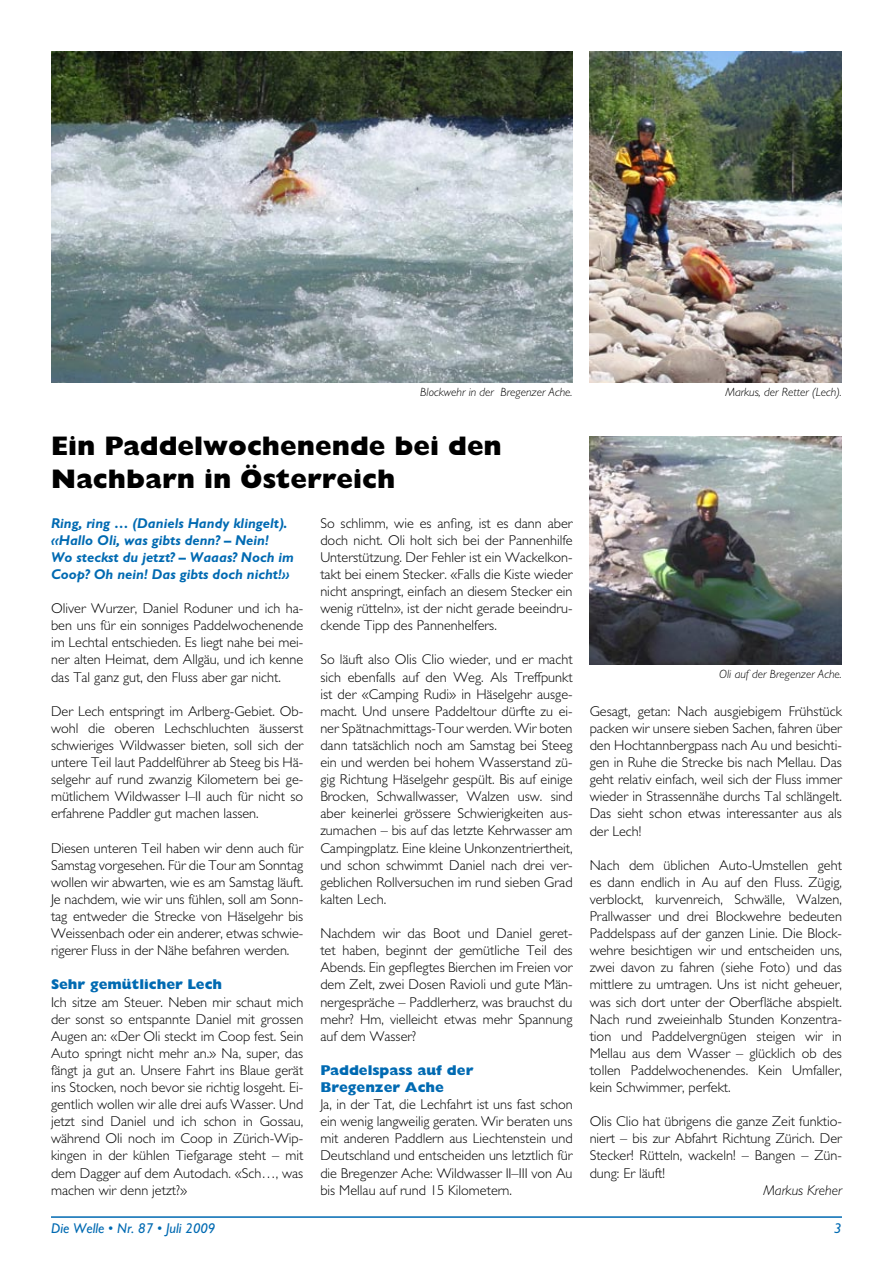
<style>
.page{position:relative;width:893px;height:1263px;background:#fff}
.page>*{position:absolute;margin:0;border:0;box-sizing:border-box;transform-origin:0 0}
.t1{font:800 27px/32.4px "M Gill Sans";color:#000}
.t2{font:300 14.25px/17.1px "M Gill Sans";color:#000;text-align:justify}
.t3{font:italic 700 14.25px/17.1px "M Gill Sans";color:#006ab2}
.t4{font:800 14.25px/17.1px "M Gill Sans";color:#006ab2}
.t5{font:italic 14.25px "M Gill Sans";color:#006ab2}
.t6{font:italic 300 14.25px "M Gill Sans";color:#000}
.t7{font:italic 300 12px "M Gill Sans";color:#000}
</style>
<div class="page">
<hr style="left:51px;top:1216px;width:791px;height:2px;background:#006ab2">
<img style="left:51px;top:51px;width:522px;height:332px">
<img style="left:590px;top:437px;width:252px;height:227px">
<img style="left:590px;top:51px;width:252px;height:332px">
<p class="t7" style="left:420px;top:386px;width:154px">Blockwehr in der Bregenzer Ache.</p>
<p class="t7" style="left:725px;top:386px;width:118px">Markus, der Retter (Lech).</p>
<h1 class="t1" style="left:51px;top:430px;width:452px">Ein Paddelwochenende bei den<br>Nachbarn in Österreich</h1>
<p class="t2" style="left:320px;top:514px;width:254px">So schlimm, wie es anfing, ist es dann aber doch nicht. Oli holt sich bei der Pannenhilfe Unterstützung. Der Fehler ist ein Wackelkon&shy;takt bei einem Stecker. «Falls die Kiste wieder nicht anspringt, einfach an diesem Stecker ein wenig rütteln», ist der nicht gerade beeindru&shy;ckende Tipp des Pannenhelfers.</p>
<p class="t2" style="left:320px;top:651px;width:254px">So läuft also Olis Clio wieder, und er macht sich ebenfalls auf den Weg. Als Treffpunkt ist der «Camping Rudi» in Häselgehr ausge&shy;macht. Und unsere Paddeltour dürfte zu ei&shy;ner Spätnachmittags-Tour werden. Wir boten dann tatsächlich noch am Samstag bei Steeg ein und werden bei hohem Wasserstand zü&shy;gig Richtung Häselgehr gespült. Bis auf einige Brocken, Schwallwasser, Walzen usw. sind aber keinerlei grössere Schwierigkeiten aus&shy;zumachen – bis auf das letzte Kehrwasser am Campingplatz. Eine kleine Unkonzentriertheit, und schon schwimmt Daniel nach drei ver&shy;geblichen Rollversuchen im rund sieben Grad kalten Lech.</p>
<p class="t2" style="left:320px;top:925px;width:254px">Nachdem wir das Boot und Daniel geret&shy;tet haben, beginnt der gemütliche Teil des Abends. Ein gepflegtes Bierchen im Freien vor dem Zelt, zwei Dosen Ravioli und gute Män&shy;nergespräche – Paddlerherz, was brauchst du mehr? Hm, vielleicht etwas mehr Spannung auf dem Wasser?</p>
<p class="t4" style="left:320px;top:1061px;width:155px">Paddelspass auf der<br>Bregenzer Ache</p>
<p class="t2" style="left:320px;top:1096px;width:254px">Ja, in der Tat, die Lechfahrt ist uns fast schon ein wenig langweilig geraten. Wir beraten uns mit anderen Paddlern aus Liechtenstein und Deutschland und entscheiden uns letztlich für die Bregenzer Ache: Wildwasser II–III von Au bis Mellau auf rund 15 Kilometern.</p>
<p class="t3" style="left:51px;top:514px;width:244px">Ring, ring … (Daniels Handy klingelt). «Hallo Oli, was gibts denn? – Nein!<br>Wo steckst du jetzt? – Waaas? Noch im Coop? Oh nein! Das gibts doch nicht!»</p>
<p class="t2" style="left:51px;top:600px;width:254px">Oliver Wurzer, Daniel Roduner und ich ha&shy;ben uns für ein sonniges Paddelwochenende im Lechtal entschieden. Es liegt nahe bei mei&shy;ner alten Heimat, dem Allgäu, und ich kenne das Tal ganz gut, den Fluss aber gar nicht.</p>
<p class="t2" style="left:51px;top:703px;width:254px">Der Lech entspringt im Arlberg-Gebiet. Ob&shy;wohl die oberen Lechschluchten äusserst schwieriges Wildwasser bieten, soll sich der untere Teil laut Paddelführer ab Steeg bis Hä&shy;selgehr auf rund zwanzig Kilometern bei ge&shy;mütlichem Wildwasser I–II auch für nicht so erfahrene Paddler gut machen lassen.</p>
<p class="t2" style="left:51px;top:839px;width:254px">Diesen unteren Teil haben wir denn auch für Samstag vorgesehen. Für die Tour am Sonntag wollen wir abwarten, wie es am Samstag läuft.<br>Je nachdem, wie wir uns fühlen, soll am Sonn&shy;tag entweder die Strecke von Häselgehr bis Weissenbach oder ein anderer, etwas schwie&shy;rigerer Fluss in der Nähe befahren werden.</p>
<p class="t4" style="left:51px;top:976px;width:173px">Sehr gemütlicher Lech</p>
<p class="t2" style="left:51px;top:993px;width:254px">Ich sitze am Steuer. Neben mir schaut mich der sonst so entspannte Daniel mit grossen Augen an: «Der Oli steckt im Coop fest. Sein Auto springt nicht mehr an.» Na, super, das fängt ja gut an. Unsere Fahrt ins Blaue gerät ins Stocken, noch bevor sie richtig losgeht. Ei&shy;gentlich wollen wir alle drei aufs Wasser. Und jetzt sind Daniel und ich schon in Gossau, während Oli noch im Coop in Zürich-Wip&shy;kingen in der kühlen Tiefgarage steht – mit dem Dagger auf dem Autodach. «Sch…, was machen wir denn jetzt?»</p>
<p class="t7" style="left:719px;top:667px;width:124px">Oli auf der Bregenzer Ache.</p>
<p class="t2" style="left:590px;top:703px;width:254px">Gesagt, getan: Nach ausgiebigem Frühstück packen wir unsere sieben Sachen, fahren über den Hochtannbergpass nach Au und besichti&shy;gen in Ruhe die Strecke bis nach Mellau. Das geht relativ einfach, weil sich der Fluss immer wieder in Strassennähe durchs Tal schlängelt.<br>Das sieht schon etwas interessanter aus als der Lech!</p>
<p class="t2" style="left:590px;top:856px;width:254px">Nach dem üblichen Auto-Umstellen geht es dann endlich in Au auf den Fluss. Zügig, verblockt, kurvenreich, Schwälle, Walzen, Prallwasser und drei Blockwehre bedeuten Paddelspass auf der ganzen Linie. Die Block&shy;wehre besichtigen wir und entscheiden uns, zwei davon zu fahren (siehe Foto) und das mittlere zu umtragen. Uns ist nicht geheuer, was sich dort unter der Oberfläche abspielt.<br>Nach rund zweieinhalb Stunden Konzentra&shy;tion und Paddelvergnügen steigen wir in Mellau aus dem Wasser – glücklich ob des tollen Paddelwochenendes. Kein Umfaller, kein Schwimmer, perfekt.</p>
<p class="t2" style="left:590px;top:1113px;width:254px">Olis Clio hat übrigens die ganze Zeit funktio&shy;niert – bis zur Abfahrt Richtung Zürich. Der Stecker! Rütteln, wackeln! – Bangen – Zün&shy;dung: Er läuft!</p>
<p class="t6" style="left:763px;top:1182px;width:80px">Markus Kreher</p>
<p class="t5" style="left:51px;top:1220px;width:166px">Die Welle • Nr. 87 • Juli 2009</p>
<p class="t5" style="left:834px;top:1220px;width:9px">3</p>
</div>
